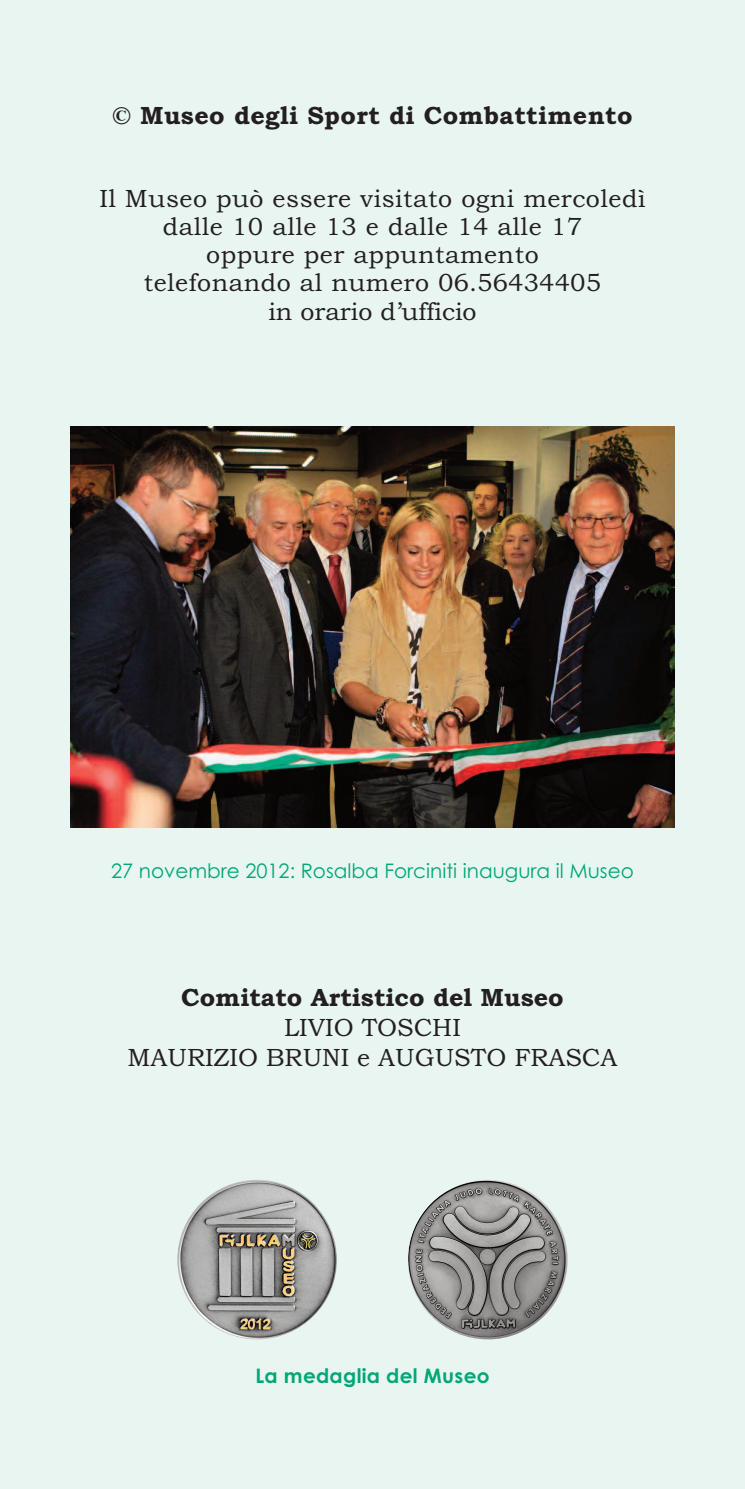
<style>
.page{position:relative;width:745px;height:1489px;background:#fff}
.page>*{position:absolute;margin:0;border:0;box-sizing:border-box;transform-origin:0 0}
.t1{font:25px/28px "Bookman Old Style";letter-spacing:.02em;color:#231f20;text-align:center}
.t2{font:700 25px "Bookman Old Style";letter-spacing:.015em;color:#231f20}
.t3{font:25px/30px "Bookman Old Style";color:#231f20;text-align:center}
.t4{font:20px "Century Gothic";color:#00a777}
.t5{font:700 20px "Century Gothic";letter-spacing:.015em;color:#00a777}
</style>
<div class="page">
<div style="left:0;top:0;width:744px;height:1488px;background:#e9f5f0"></div>
<img style="left:71px;top:426px;width:602px;height:401px">
<img style="left:177px;top:1179px;width:160px;height:160px;border-radius:50%">
<img style="left:407px;top:1179px;width:160px;height:160px;border-radius:50%">
<p class="t2" style="left:112px;top:101px;width:521px">© Museo degli Sport di Combattimento</p>
<p class="t1" style="left:99px;top:184px;width:547px">Il Museo può essere visitato ogni mercoledì dalle 10 alle 13 e dalle 14 alle 17<br>oppure per appuntamento<br>telefonando al numero 06.56434405<br>in orario d’ufficio</p>
<p class="t4" style="left:111px;top:859px;width:524px">27 novembre 2012: Rosalba Forciniti inaugura il Museo</p>
<p class="t2" style="left:181px;top:983px;width:383px">Comitato Artistico del Museo</p>
<p class="t3" style="left:127px;top:1012px;width:491px">LIVIO TOSCHI<br>MAURIZIO BRUNI e AUGUSTO FRASCA</p>
<p class="t5" style="left:255px;top:1363px;width:235px">La medaglia del Museo</p>
</div>
